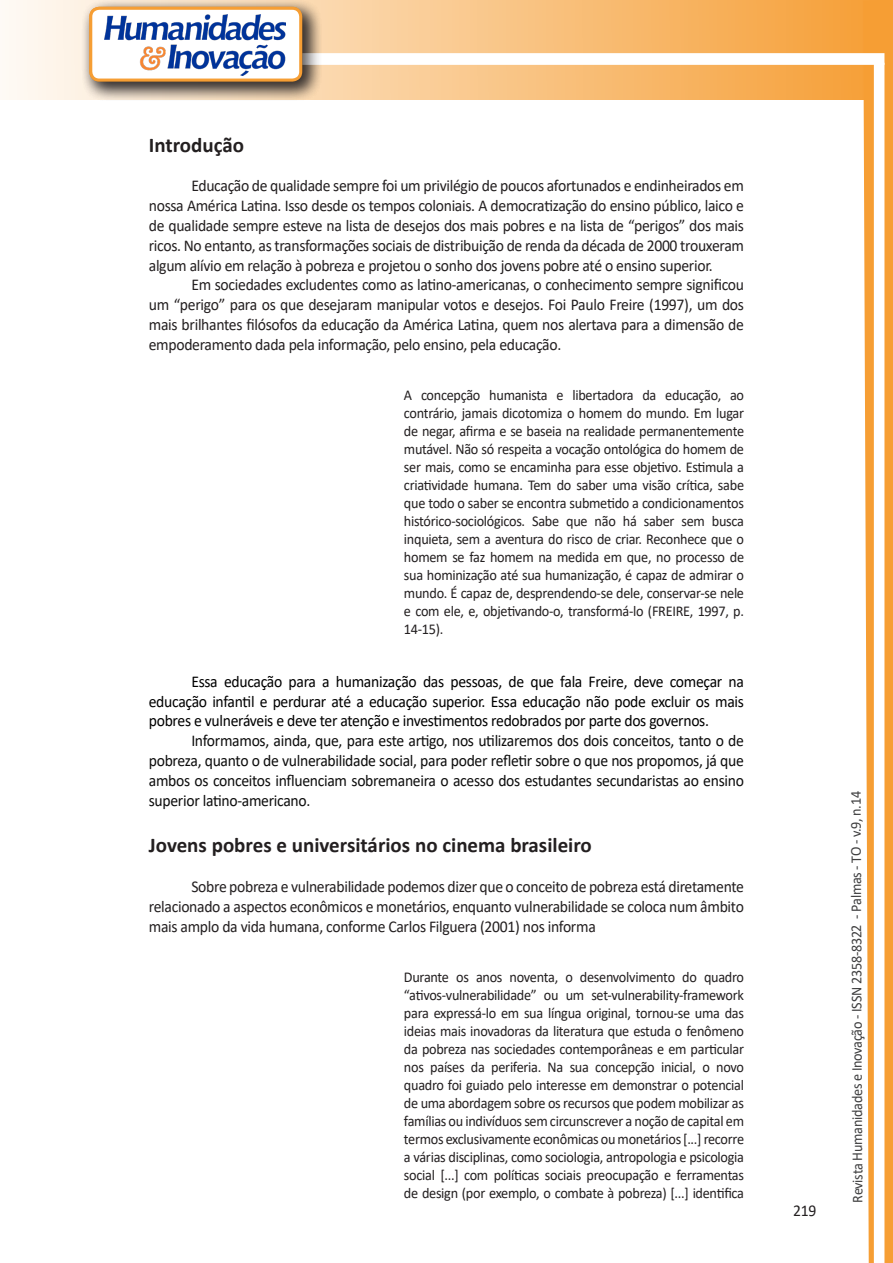
<style>
.page{position:relative;width:893px;height:1263px;background:#fff}
.page>*{position:absolute;margin:0;border:0;box-sizing:border-box;transform-origin:0 0}
.Titulo_2{font:700 21px "Calibri";color:#231f20}
.texto{font:16.5px/19.8px "Calibri";letter-spacing:-.02em;color:#231f20;text-align:justify;scale:.95 1}
.texto-2{font:16.5px/19.8px "Calibri";letter-spacing:-.02em;color:#0d0d0d;text-align:justify;scale:.95 1}
.texto-3{font:16.5px/19.8px "Calibri";letter-spacing:-.02em;color:#000;text-align:justify;scale:.95 1}
.citacao{font:15px/18px "Calibri";letter-spacing:-.02em;color:#231f20;text-align:justify;scale:.95 1}
.t1{font:15px "Calibri";letter-spacing:-.025em;color:#3e3e3f;scale:.95 1}
</style>
<div class="page">
<svg style="left:5px;top:0;width:858px;height:100px;background:#f9c484"></svg>
<div style="left:302px;top:53px;width:582px;height:12px;background:#fff;border:2px solid #fff"></div>
<svg style="left:863px;top:0;width:30px;height:1263px"></svg>
<div style="left:81px;top:0;width:241px;height:102px;background:#231f20;opacity:.75"></div>
<svg style="left:91px;top:8px;width:210px;height:72px"></svg>
<div style="left:89px;top:7px;width:213px;height:75px;border:3px solid #f69e34;border-radius:9px"></div>
<p class="Titulo_2" style="left:149px;top:130px;width:97px">Introdução</p>
<p class="texto" style="left:149px;top:176px;width:628px;text-indent:43px">Educação de qualidade sempre foi um privilégio de poucos afortunados e endinheirados em nossa América Latina. Isso desde os tempos coloniais. A democratização do ensino público, laico e de qualidade sempre esteve na lista de desejos dos mais pobres e na lista de “perigos” dos mais ricos. No entanto, as transformações sociais de distribuição de renda da década de 2000 trouxeram algum alívio em relação à pobreza e projetou o sonho dos jovens pobre até o ensino superior.</p>
<p class="texto" style="left:149px;top:275px;width:628px;text-indent:43px">Em sociedades excludentes como as latino-americanas, o conhecimento sempre significou um “perigo” para os que desejaram manipular votos e desejos. Foi Paulo Freire (1997), um dos mais brilhantes filósofos da educação da América Latina, quem nos alertava para a dimensão de empoderamento dada pela informação, pelo ensino, pela educação.</p>
<p class="citacao" style="left:404px;top:386px;width:360px">A concepção humanista e libertadora da educação, ao contrário, jamais dicotomiza o homem do mundo. Em lugar de negar, afirma e se baseia na realidade permanentemente mutável. Não só respeita a vocação ontológica do homem de ser mais, como se encaminha para esse objetivo. Estimula a criatividade humana. Tem do saber uma visão crítica, sabe que todo o saber se encontra submetido a condicionamentos histórico-sociológicos. Sabe que não há saber sem busca inquieta, sem a aventura do risco de criar. Reconhece que o homem se faz homem na medida em que, no processo de sua hominização até sua humanização, é capaz de admirar o mundo. É capaz de, desprendendo-se dele, conservar-se nele e com ele, e, objetivando-o, transformá-lo (FREIRE, 1997, p.<br>14-15).</p>
<p class="texto-3" style="left:149px;top:671px;width:628px;text-indent:43px">Essa educação para a humanização das pessoas, de que fala Freire, deve começar na educação infantil e perdurar até a educação superior. Essa educação não pode excluir os mais pobres e vulneráveis e deve ter atenção e investimentos redobrados por parte dos governos.</p>
<p class="texto-2" style="left:149px;top:730px;width:628px;text-indent:43px">Informamos, ainda, que, para este artigo, nos utilizaremos dos dois conceitos, tanto o de pobreza, quanto o de vulnerabilidade social, para poder refletir sobre o que nos propomos, já que ambos os conceitos influenciam sobremaneira o acesso dos estudantes secundaristas ao ensino superior latino-americano.</p>
<p class="Titulo_2" style="left:149px;top:831px;width:445px">Jovens pobres e universitários no cinema brasileiro</p>
<p class="texto" style="left:149px;top:876px;width:628px;text-indent:43px">Sobre pobreza e vulnerabilidade podemos dizer que o conceito de pobreza está diretamente relacionado a aspectos econômicos e monetários, enquanto vulnerabilidade se coloca num âmbito mais amplo da vida humana, conforme Carlos Filguera (2001) nos informa</p>
<p class="citacao" style="left:404px;top:968px;width:360px">Durante os anos noventa, o desenvolvimento do quadro “ativos-vulnerabilidade” ou um set-vulnerability-framework para expressá-lo em sua língua original, tornou-se uma das ideias mais inovadoras da literatura que estuda o fenômeno da pobreza nas sociedades contemporâneas e em particular nos países da periferia. Na sua concepção inicial, o novo quadro foi guiado pelo interesse em demonstrar o potencial de uma abordagem sobre os recursos que podem mobilizar as famílias ou indivíduos sem circunscrever a noção de capital em termos exclusivamente econômicas ou monetários [...] recorre a várias disciplinas, como sociologia, antropologia e psicologia social [...] com políticas sociais preocupação e ferramentas de design (por exemplo, o combate à pobreza) [...] identifica</p>
<p class="texto" style="left:793px;top:1200px;width:26px">219</p>
<p class="t1" style="left:846px;top:1203px;width:435px;rotate:-90deg">Revista Humanidades e Inovação - ISSN 2358-8322 - Palmas - TO - v.9, n.14</p>
</div>
